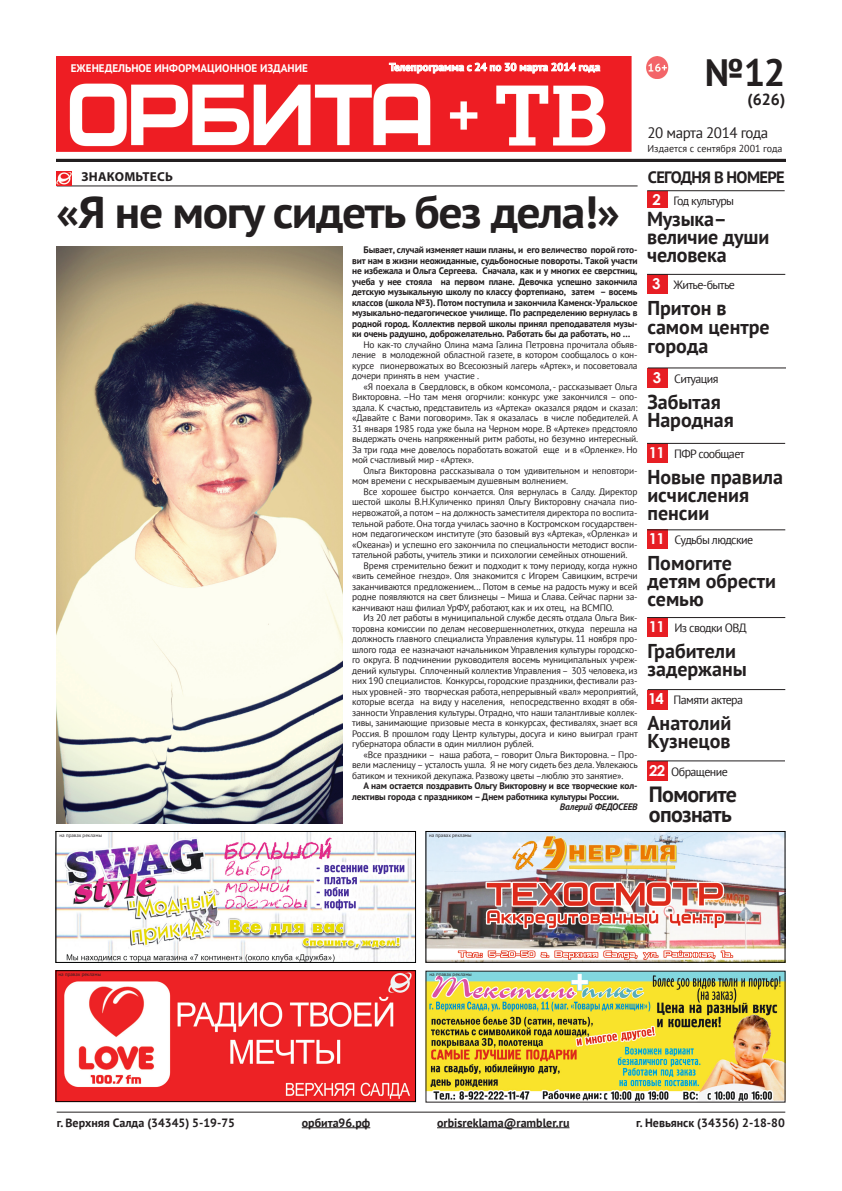
<style>
.page{position:relative;width:842px;height:1191px;background:#fff}
.page>*{position:absolute;margin:0;border:0;box-sizing:border-box;transform-origin:0 0}
.t1{font:700 45px "PT Sans";letter-spacing:-.03em;color:#231f20;scale:1.06 1}
.t2{font:700 38px "PT Sans";color:#231f20}
.t3{font:700 22px "PT Sans";letter-spacing:-.03em;color:#231f20}
.t4{font:700 20.2px "PT Sans";letter-spacing:-.01em;color:#231f20}
.t5{font:700 20px "PT Sans";color:#231f20}
.t6{font:700 16.5px "PT Sans";letter-spacing:-.04em;color:#231f20}
.t7{font:700 16px "PT Sans";color:#231f20}
.t8{font:15px "PT Sans";letter-spacing:-.03em;color:#231f20}
.Статья{font:700 13px "Myriad Pro";letter-spacing:.02em;color:#231f20}
.t9{font:12px "PT Sans";letter-spacing:-.05em;color:#231f20}
.t10{font:700 12px "PT Sans";color:#231f20}
.t11{font:700 11px "PT Sans";color:#fff}
.t12{font:10px "PT Sans";color:#231f20}
.t13{font:9.4px/10.5px "PT Sans";letter-spacing:-.015em;color:#231f20;text-align:justify}
.t14{font:700 9.4px/10.5px "PT Sans";letter-spacing:-.015em;color:#231f20;text-align:justify}
.t15{font:italic 700 9.4px "PT Sans";letter-spacing:-.015em;color:#231f20}
.t16{font:5px "PT Sans";color:#231f20}
.s1{font-family:"Century Gothic";font-weight:700;font-size:15px;color:#fff}
</style>
<div class="page">
<img style="left:57px;top:57px;width:728px;height:105px">
<img style="left:646px;top:57px;width:22px;height:21px">
<hr style="left:302px;top:1127px;width:68px;height:1px;background:#231f20">
<hr style="left:437px;top:1127px;width:132px;height:1px;background:#231f20">
<hr style="left:57px;top:1111px;width:728px;height:1px;background:#231f20">
<svg style="left:389px;top:62px;width:211px;height:12px;background:#f47478"></svg>
<img style="left:428px;top:973px;width:355px;height:127px">
<img style="left:428px;top:833px;width:355px;height:127px">
<div style="left:426px;top:831px;width:359px;height:131px;border:1px solid #000"></div>
<hr style="left:57px;top:185px;width:581px;height:1px;background:#231f20">
<div style="left:647px;top:191px;width:20px;height:16px;background:#e71e24"></div>
<hr style="left:647px;top:190px;width:138px;height:1px;background:#231f20">
<div style="left:647px;top:761px;width:20px;height:19px;background:#e71e24"></div>
<hr style="left:647px;top:760px;width:138px;height:1px;background:#231f20">
<div style="left:647px;top:274px;width:20px;height:20px;background:#e71e24"></div>
<hr style="left:647px;top:274px;width:138px;height:1px;background:#231f20">
<div style="left:648px;top:689px;width:20px;height:20px;background:#e71e24"></div>
<hr style="left:648px;top:689px;width:137px;height:1px;background:#231f20">
<div style="left:647px;top:443px;width:20px;height:19px;background:#e71e24"></div>
<hr style="left:647px;top:443px;width:138px;height:1px;background:#231f20">
<img style="left:57px;top:171px;width:15px;height:14px">
<img style="left:58px;top:833px;width:356px;height:127px">
<div style="left:56px;top:831px;width:360px;height:131px;border:1px solid #000"></div>
<img style="left:57px;top:246px;width:285px;height:577px">
<img style="left:58px;top:972px;width:356px;height:127px">
<div style="left:56px;top:970px;width:360px;height:131px;border:1px solid #000"></div>
<div style="left:648px;top:368px;width:20px;height:20px;background:#e71e24"></div>
<hr style="left:648px;top:367px;width:138px;height:1px;background:#231f20">
<div style="left:647px;top:530px;width:20px;height:19px;background:#e71e24"></div>
<hr style="left:647px;top:529px;width:138px;height:1px;background:#231f20">
<div style="left:647px;top:617px;width:20px;height:19px;background:#e71e24"></div>
<hr style="left:647px;top:617px;width:138px;height:1px;background:#231f20">
<p class="t11" style="left:71px;top:61px;width:239px">ЕЖЕНЕДЕЛЬНОЕ ИНФОРМАЦИОННОЕ ИЗДАНИЕ</p>
<p class="t11" style="left:389px;top:60px;width:213px">Телепрограмма с 24 по 30 марта 2014 года</p>
<p class="t2" style="left:705px;top:48px;width:82px">№12</p>
<p class="t7" style="left:748px;top:89px;width:39px">(626)</p>
<p class="t8" style="left:647px;top:123px;width:122px">20 марта 2014 года</p>
<p class="t12" style="left:647px;top:142px;width:136px">Издается с сентября 2001 года</p>
<p class="Статья" style="left:82px;top:168px;width:93px">знакомьтесь</p>
<p class="t6" style="left:648px;top:166px;width:138px">СЕГОДНЯ В НОМЕРЕ</p>
<p class="t9" style="left:652px;top:193px;width:83px"><span class="s1">2</span> Год культуры</p>
<p class="t4" style="left:647px;top:206px;width:81px">Музыка–</p>
<p class="t4" style="left:647px;top:224px;width:124px">величие души</p>
<p class="t4" style="left:647px;top:242px;width:81px">человека</p>
<p class="t1" style="left:56px;top:183px;width:533px">«Я не могу сидеть без дела!»</p>
<p class="t14" style="left:352px;top:245px;width:287px;text-indent:11px">Бывает, случай изменяет наши планы, и его величество порой гото&shy;вит нам в жизни неожиданные, судьбоносные повороты. Такой участи не избежала и Ольга Сергеева. Сначала, как и у многих ее сверстниц, учеба у нее стояла на первом плане. Девочка успешно закончила детскую музыкальную школу по классу фортепиано, затем – восемь классов (школа №3). Потом поступила и закончила Каменск-Уральское музыкально-педагогическое училище. По распределению вернулась в родной город. Коллектив первой школы принял преподавателя музы&shy;ки очень радушно, доброжелательно. Работать бы да работать, но …</p>
<p class="t13" style="left:352px;top:339px;width:287px;text-indent:11px">Но как-то случайно Олина мама Галина Петровна прочитала объяв&shy;ление в молодежной областной газете, в котором сообщалось о кон&shy;курсе пионервожатых во Всесоюзный лагерь «Артек», и посоветовала дочери принять в нем участие .</p>
<p class="t13" style="left:352px;top:381px;width:288px;text-indent:11px">«Я поехала в Свердловск, в обком комсомола, - рассказывает Ольга Викторовна. –Но там меня огорчили: конкурс уже закончился – опо&shy;здала. К счастью, представитель из «Артека» оказался рядом и сказал: «Давайте с Вами поговорим». Так я оказалась в числе победителей. А 31 января 1985 года уже была на Черном море. В «Артеке» предстояло выдержать очень напряженный ритм работы, но безумно интересный.<br>За три года мне довелось поработать вожатой еще и в «Орленке». Но мой счастливый мир - «Артек».</p>
<p class="t13" style="left:352px;top:465px;width:287px;text-indent:11px">Ольга Викторовна рассказывала о том удивительном и неповтори&shy;мом времени с нескрываемым душевным волнением.</p>
<p class="t13" style="left:352px;top:486px;width:287px;text-indent:11px">Все хорошее быстро кончается. Оля вернулась в Салду. Директор шестой школы В.Н.Куличенко принял Ольгу Викторовну сначала пио&shy;нервожатой, а потом – на должность заместителя директора по воспита&shy;тельной работе. Она тогда училась заочно в Костромском государствен&shy;ном педагогическом институте (это базовый вуз «Артека», «Орленка» и «Океана») и успешно его закончила по специальности методист воспи&shy;тательной работы, учитель этики и психологии семейных отношений.</p>
<p class="t13" style="left:352px;top:560px;width:287px;text-indent:11px">Время стремительно бежит и подходит к тому периоду, когда нужно «вить семейное гнездо». Оля знакомится с Игорем Савицким, встречи заканчиваются предложением... Потом в семье на радость мужу и всей родне появляются на свет близнецы – Миша и Слава. Сейчас парни за&shy;канчивают наш филиал УрФУ, работают, как и их отец, на ВСМПО.</p>
<p class="t13" style="left:352px;top:612px;width:288px;text-indent:11px">Из 20 лет работы в муниципальной службе десять отдала Ольга Вик&shy;торовна комиссии по делам несовершеннолетних, откуда перешла на должность главного специалиста Управления культуры. 11 ноября про&shy;шлого года ее назначают начальником Управления культуры городско&shy;го округа. В подчинении руководителя восемь муниципальных учреж&shy;дений культуры. Сплоченный коллектив Управления – 303 человека, из них 190 специалистов. Конкурсы, городские праздники, фестивали раз&shy;ных уровней - это творческая работа, непрерывный «вал» мероприятий, которые всегда на виду у населения, непосредственно входят в обя&shy;занности Управления культуры. Отрадно, что наши талантливые коллек&shy;тивы, занимающие призовые места в конкурсах, фестивалях, знает вся Россия. В прошлом году Центр культуры, досуга и кино выиграл грант губернатора области в один миллион рублей.</p>
<p class="t13" style="left:352px;top:749px;width:287px;text-indent:11px">«Все праздники – наша работа, – говорит Ольга Викторовна. – Про&shy;вели масленицу – усталость ушла. Я не могу сидеть без дела. Увлекаюсь батиком и техникой декупажа. Развожу цветы –люблю это занятие».</p>
<p class="t14" style="left:352px;top:780px;width:287px;text-indent:11px">А нам остается поздравить Ольгу Викторовну и все творческие кол&shy;лективы города с праздником – Днем работника культуры России.</p>
<p class="t15" style="left:560px;top:800px;width:79px">Валерий ФЕДОСЕЕВ</p>
<p class="t9" style="left:652px;top:277px;width:84px"><span class="s1">3</span> Житье-бытье</p>
<p class="t5" style="left:647px;top:295px;width:81px">Притон в</p>
<p class="t5" style="left:647px;top:314px;width:124px">самом центре</p>
<p class="t5" style="left:647px;top:333px;width:62px">города</p>
<p class="t9" style="left:653px;top:371px;width:67px"><span class="s1">3</span> Ситуация</p>
<p class="t5" style="left:647px;top:389px;width:75px">Забытая</p>
<p class="t5" style="left:647px;top:407px;width:88px">Народная</p>
<p class="t9" style="left:649px;top:446px;width:97px"><span class="s1">11</span> ПФР сообщает</p>
<p class="t5" style="left:647px;top:463px;width:137px">Новые правила</p>
<p class="t5" style="left:647px;top:481px;width:103px">исчисления</p>
<p class="t5" style="left:647px;top:499px;width:63px">пенсии</p>
<p class="t9" style="left:649px;top:532px;width:106px"><span class="s1">11</span> Судьбы людские</p>
<p class="t5" style="left:647px;top:550px;width:86px">Помогите</p>
<p class="t5" style="left:647px;top:568px;width:130px">детям обрести</p>
<p class="t5" style="left:647px;top:586px;width:58px">семью</p>
<p class="t9" style="left:649px;top:620px;width:99px"><span class="s1">11</span> Из сводки ОВД</p>
<p class="t5" style="left:647px;top:638px;width:90px">Грабители</p>
<p class="t5" style="left:647px;top:656px;width:101px">задержаны</p>
<p class="t9" style="left:648px;top:692px;width:96px"><span class="s1">14</span> Памяти актера</p>
<p class="t5" style="left:647px;top:710px;width:85px">Анатолий</p>
<p class="t5" style="left:647px;top:728px;width:85px">Кузнецов</p>
<p class="t9" style="left:649px;top:763px;width:80px"><span class="s1">22</span> Обращение</p>
<p class="t3" style="left:649px;top:779px;width:90px">Помогите</p>
<p class="t3" style="left:649px;top:799px;width:84px">опознать</p>
<p class="t16" style="left:60px;top:832px;width:44px">на правах рекламы</p>
<p class="t16" style="left:59px;top:970px;width:44px">на правах рекламы</p>
<p class="t16" style="left:429px;top:831px;width:44px">на правах рекламы</p>
<p class="t16" style="left:429px;top:971px;width:44px">на правах рекламы</p>
<p class="t10" style="left:57px;top:1114px;width:180px">г. Верхняя Салда (34345) 5-19-75</p>
<p class="t10" style="left:302px;top:1114px;width:70px">орбита96.рф</p>
<p class="t10" style="left:437px;top:1114px;width:134px">orbisreklama@rambler.ru</p>
<p class="t10" style="left:636px;top:1114px;width:150px">г. Невьянск (34356) 2-18-80</p>
</div>
